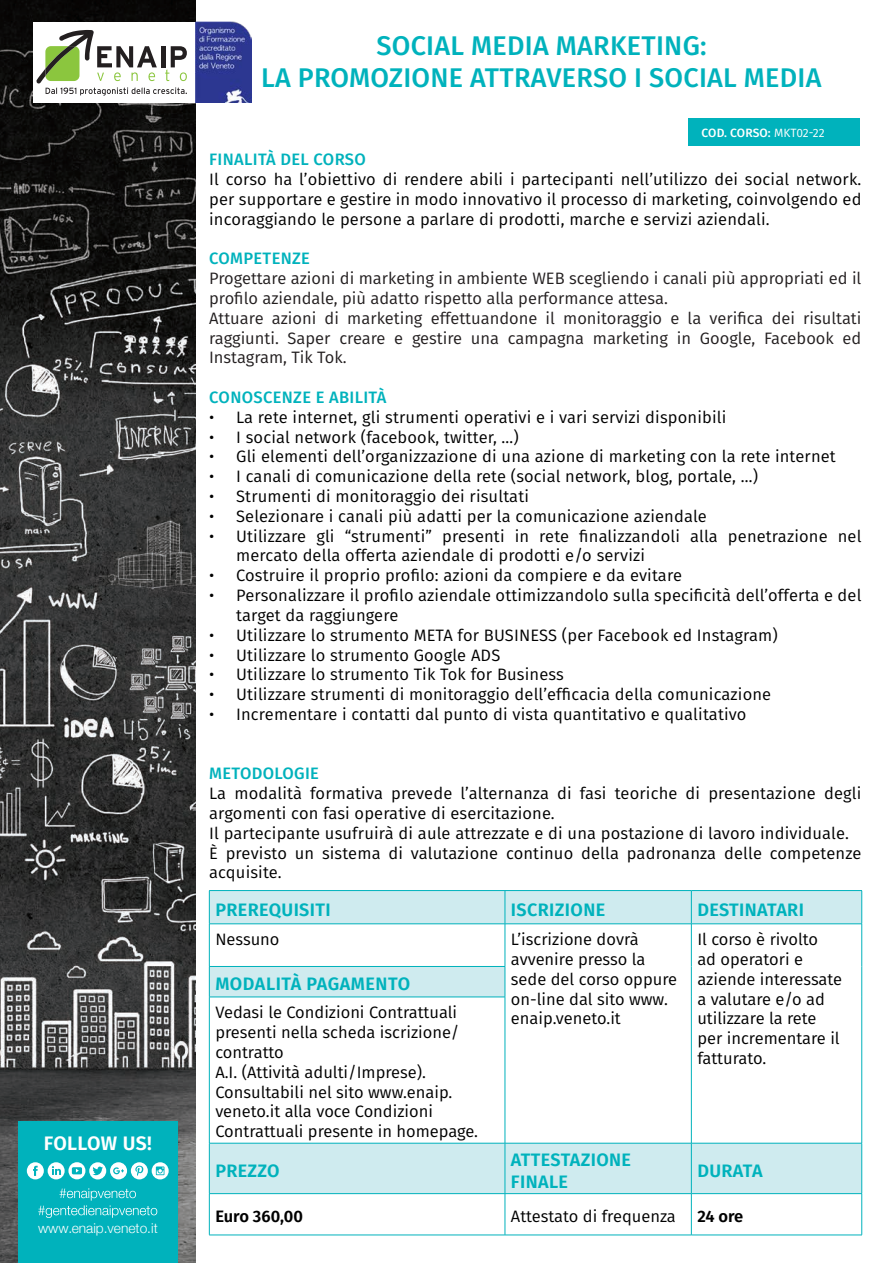
<style>
.page{position:relative;width:893px;height:1263px;background:#fff}
.page>*{position:absolute;margin:0;border:0;box-sizing:border-box;transform-origin:0 0}
.t1{font:500 27px "Fira Sans";letter-spacing:.01em;color:#00b2bc}
.t2{font:600 19.5px "Fira Sans";letter-spacing:.015em;color:#fff}
.t3{font:600 18px "Fira Sans";letter-spacing:.02em;color:#00b2bc}
.t4{font:16.5px/19.8px "Fira Sans";letter-spacing:.01em;color:#000}
.t5{font:16.5px/19.8px "Fira Sans";color:#231f20}
.t6{font:500 16.5px "Fira Sans";letter-spacing:.02em;color:#00b2bc}
.t7{font:600 16.5px "Fira Sans";color:#000}
.t8{font:300 13.8px "Helvetica Neue";color:#fff}
.t9{font:500 12px "Fira Sans";letter-spacing:.005em;color:#fff}
.s1{font-weight:400}
</style>
<div class="page">
<img style="left:0;top:0;width:196px;height:1263px">
<div style="left:33px;top:22px;width:165px;height:81px;background:#fff"></div>
<svg style="left:36px;top:30px;width:151px;height:66px"></svg>
<img style="left:196px;top:22px;width:55px;height:80px">
<div style="left:688px;top:118px;width:172px;height:27px;background:#00b2bc"></div>
<svg style="left:210px;top:891px;width:651px;height:302px"></svg>
<hr style="left:209px;top:890px;width:296px;height:1px;background:#00b2bc">
<hr style="left:209px;top:891px;width:1px;height:33px;background:#00b2bc">
<hr style="left:505px;top:890px;width:186px;height:1px;background:#00b2bc">
<hr style="left:505px;top:891px;width:1px;height:33px;background:#00b2bc">
<hr style="left:691px;top:890px;width:171px;height:1px;background:#00b2bc">
<hr style="left:691px;top:891px;width:1px;height:33px;background:#00b2bc">
<hr style="left:861px;top:891px;width:1px;height:33px;background:#00b2bc">
<hr style="left:209px;top:923px;width:296px;height:1px;background:#00b2bc">
<hr style="left:209px;top:924px;width:1px;height:42px;background:#00b2bc">
<hr style="left:505px;top:923px;width:186px;height:1px;background:#00b2bc">
<hr style="left:505px;top:924px;width:1px;height:42px;background:#00b2bc">
<hr style="left:691px;top:923px;width:171px;height:1px;background:#00b2bc">
<hr style="left:691px;top:924px;width:1px;height:42px;background:#00b2bc">
<hr style="left:861px;top:924px;width:1px;height:42px;background:#00b2bc">
<hr style="left:209px;top:966px;width:296px;height:1px;background:#00b2bc">
<hr style="left:209px;top:967px;width:1px;height:30px;background:#00b2bc">
<hr style="left:505px;top:967px;width:1px;height:30px;background:#00b2bc">
<hr style="left:691px;top:966px;width:1px;height:31px;background:#00b2bc">
<hr style="left:861px;top:966px;width:1px;height:31px;background:#00b2bc">
<hr style="left:209px;top:997px;width:296px;height:1px;background:#00b2bc">
<hr style="left:209px;top:997px;width:1px;height:146px;background:#00b2bc">
<hr style="left:505px;top:997px;width:1px;height:146px;background:#00b2bc">
<hr style="left:691px;top:997px;width:1px;height:146px;background:#00b2bc">
<hr style="left:861px;top:997px;width:1px;height:146px;background:#00b2bc">
<hr style="left:209px;top:1143px;width:296px;height:1px;background:#00b2bc">
<hr style="left:209px;top:1143px;width:1px;height:50px;background:#00b2bc">
<hr style="left:505px;top:1143px;width:186px;height:1px;background:#00b2bc">
<hr style="left:505px;top:1143px;width:1px;height:50px;background:#00b2bc">
<hr style="left:691px;top:1143px;width:171px;height:1px;background:#00b2bc">
<hr style="left:691px;top:1143px;width:1px;height:50px;background:#00b2bc">
<hr style="left:861px;top:1143px;width:1px;height:50px;background:#00b2bc">
<hr style="left:209px;top:1193px;width:296px;height:1px;background:#00b2bc">
<hr style="left:209px;top:1194px;width:1px;height:41px;background:#00b2bc">
<hr style="left:505px;top:1193px;width:186px;height:1px;background:#00b2bc">
<hr style="left:505px;top:1194px;width:1px;height:41px;background:#00b2bc">
<hr style="left:691px;top:1193px;width:171px;height:1px;background:#00b2bc">
<hr style="left:691px;top:1194px;width:1px;height:41px;background:#00b2bc">
<hr style="left:861px;top:1194px;width:1px;height:41px;background:#00b2bc">
<hr style="left:209px;top:1235px;width:296px;height:1px;background:#00b2bc">
<hr style="left:505px;top:1235px;width:186px;height:1px;background:#00b2bc">
<hr style="left:691px;top:1235px;width:171px;height:1px;background:#00b2bc">
<div style="left:18px;top:1121px;width:160px;height:142px;background:#00b2bc"></div>
<svg style="left:27px;top:1162px;width:142px;height:17px"></svg>
<svg style="left:38px;top:1188px;width:119px;height:30px"></svg>
<p class="t2" style="left:44px;top:1128px;width:109px">FOLLOW US!</p>
<p class="t8" style="left:38px;top:1216px;width:121px">www.enaip.veneto.it</p>
<p class="t1" style="left:376px;top:24px;width:332px">SOCIAL MEDIA MARKETING:</p>
<p class="t1" style="left:261px;top:56px;width:562px">LA PROMOZIONE ATTRAVERSO I SOCIAL MEDIA</p>
<p class="t9" style="left:702px;top:124px;width:125px">COD. CORSO: <span class="s1">MKT02-22</span></p>
<p class="t6" style="left:209px;top:146px;width:158px">FINALITÀ DEL CORSO</p>
<p class="t4" style="left:209px;top:169px;width:654px;text-align:justify">Il corso ha l’obiettivo di rendere abili i partecipanti nell’utilizzo dei social network. per supportare e gestire in modo innovativo il processo di marketing, coinvolgendo ed incoraggiando le persone a parlare di prodotti, marche e servizi aziendali.</p>
<p class="t6" style="left:209px;top:245px;width:102px">COMPETENZE</p>
<p class="t5" style="left:209px;top:268px;width:654px">Progettare azioni di marketing in ambiente WEB scegliendo i canali più appropriati ed il profilo aziendale, più adatto rispetto alla performance attesa.</p>
<p class="t5" style="left:209px;top:308px;width:654px;text-align:justify">Attuare azioni di marketing effettuandone il monitoraggio e la verifica dei risultati raggiunti. Saper creare e gestire una campagna marketing in Google, Facebook ed Instagram, Tik Tok.</p>
<p class="t6" style="left:209px;top:384px;width:179px">CONOSCENZE E ABILITÀ</p>
<p class="t4" style="left:209px;top:407px;width:519px">• La rete internet, gli strumenti operativi e i vari servizi disponibili</p>
<p class="t4" style="left:209px;top:427px;width:311px">• I social network (facebook, twitter, …)</p>
<p class="t4" style="left:209px;top:446px;width:628px">• Gli elementi dell’organizzazione di una azione di marketing con la rete internet</p>
<p class="t4" style="left:209px;top:466px;width:550px">• I canali di comunicazione della rete (social network, blog, portale, …)</p>
<p class="t4" style="left:209px;top:486px;width:321px">• Strumenti di monitoraggio dei risultati</p>
<p class="t4" style="left:209px;top:506px;width:499px">• Selezionare i canali più adatti per la comunicazione aziendale</p>
<p class="t4" style="left:236px;top:526px;width:627px;text-indent:-27px">• Utilizzare gli “strumenti” presenti in rete finalizzandoli alla penetrazione nel mercato della offerta aziendale di prodotti e/o servizi</p>
<p class="t4" style="left:209px;top:565px;width:474px">• Costruire il proprio profilo: azioni da compiere e da evitare</p>
<p class="t4" style="left:236px;top:585px;width:627px;text-indent:-27px">• Personalizzare il profilo aziendale ottimizzandolo sulla specificità dell’offerta e del target da raggiungere</p>
<p class="t4" style="left:209px;top:625px;width:570px">• Utilizzare lo strumento META for BUSINESS (per Facebook ed Instagram)</p>
<p class="t4" style="left:209px;top:644px;width:293px">• Utilizzare lo strumento Google ADS</p>
<p class="t4" style="left:209px;top:664px;width:356px">• Utilizzare lo strumento Tik Tok for Business</p>
<p class="t4" style="left:209px;top:684px;width:564px">• Utilizzare strumenti di monitoraggio dell’efficacia della comunicazione</p>
<p class="t4" style="left:209px;top:704px;width:539px">• Incrementare i contatti dal punto di vista quantitativo e qualitativo</p>
<p class="t6" style="left:209px;top:760px;width:111px">METODOLOGIE</p>
<p class="t4" style="left:209px;top:783px;width:654px">La modalità formativa prevede l’alternanza di fasi teoriche di presentazione degli argomenti con fasi operative di esercitazione.</p>
<p class="t4" style="left:209px;top:823px;width:641px">Il partecipante usufruirà di aule attrezzate e di una postazione di lavoro individuale.</p>
<p class="t4" style="left:209px;top:842px;width:654px">È previsto un sistema di valutazione continuo della padronanza delle competenze acquisite.</p>
<p class="t3" style="left:215px;top:894px;width:117px">PREREQUISITI</p>
<p class="t3" style="left:511px;top:894px;width:96px">ISCRIZIONE</p>
<p class="t3" style="left:697px;top:894px;width:108px">DESTINATARI</p>
<p class="t4" style="left:215px;top:929px;width:66px">Nessuno</p>
<p class="t4" style="left:511px;top:929px;width:168px">L’iscrizione dovrà avvenire presso la sede del corso oppure on-line dal sito www. enaip.veneto.it</p>
<p class="t4" style="left:697px;top:929px;width:146px">Il corso è rivolto<br>ad operatori e aziende interessate a valutare e/o ad utilizzare la rete per incrementare il fatturato.</p>
<p class="t3" style="left:215px;top:969px;width:196px">MODALITÀ PAGAMENTO</p>
<p class="t4" style="left:215px;top:1002px;width:246px">Vedasi le Condizioni Contrattuali presenti nella scheda iscrizione/</p>
<p class="t4" style="left:215px;top:1042px;width:70px">contratto</p>
<p class="t4" style="left:215px;top:1062px;width:212px">A.I. (Attività adulti/Imprese).</p>
<p class="t4" style="left:215px;top:1081px;width:264px">Consultabili nel sito www.enaip. veneto.it alla voce Condizioni<br>Contrattuali presente in homepage.</p>
<p class="t3" style="left:215px;top:1156px;width:66px">PREZZO</p>
<p class="t3" style="left:511px;top:1145px;width:122px">ATTESTAZIONE</p>
<p class="t3" style="left:511px;top:1166px;width:59px">FINALE</p>
<p class="t3" style="left:697px;top:1156px;width:67px">DURATA</p>
<p class="t7" style="left:215px;top:1203px;width:89px">Euro 360,00</p>
<p class="t4" style="left:511px;top:1206px;width:166px">Attestato di frequenza</p>
<p class="t7" style="left:697px;top:1203px;width:47px">24 ore</p>
</div>
